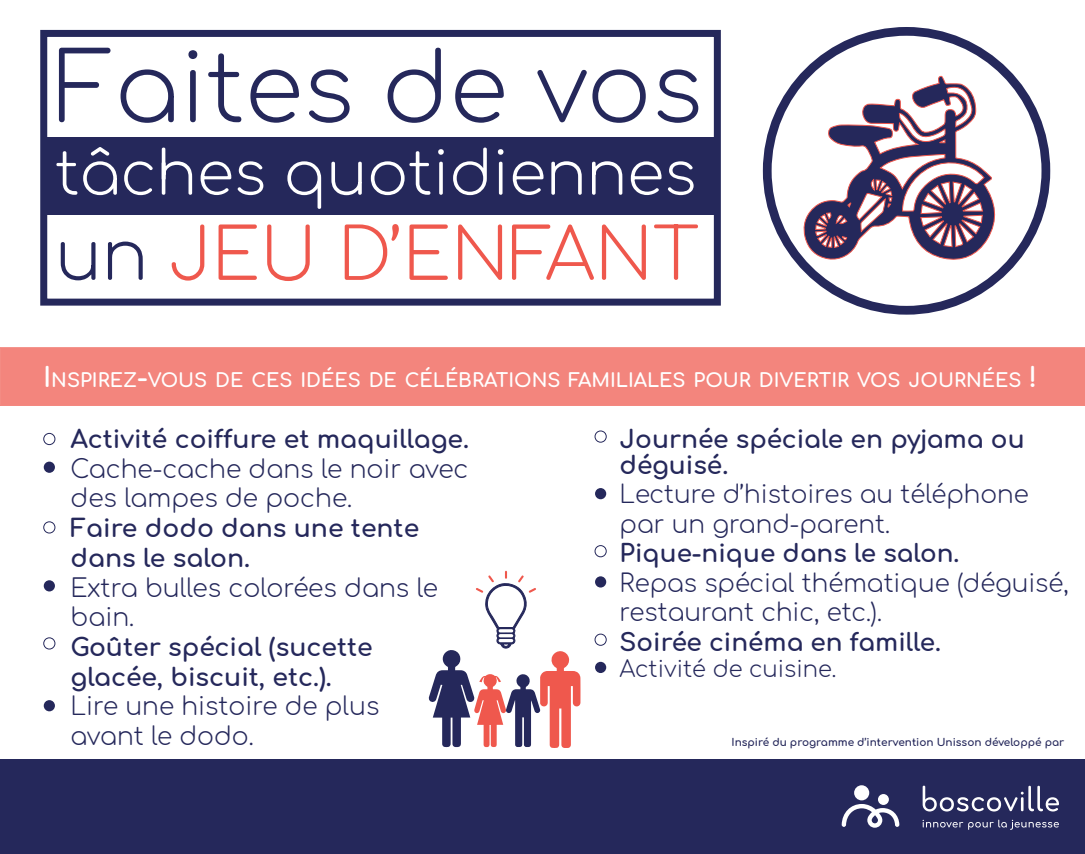
<style>
.page{position:relative;width:1085px;height:854px;background:#fff}
.page>*{position:absolute;margin:0;border:0;box-sizing:border-box;transform-origin:0 0}
.t1{font:300 95.38px "Comfortaa";color:#25285b}
.t2{font:300 70.88px "Comfortaa";color:#ef584d}
.t3{font:300 60.38px "Comfortaa";color:#fff}
.t4{font:700 24.76px/26.2px "Comfortaa";color:#25285b}
.t5{font:300 24.68px/29.7px "Comfortaa";color:#25285b}
.t6{font:700 24.68px/29.7px "Comfortaa";color:#25285b}
.t7{font:300 24.5px/29.4px "Comfortaa";color:#25285b}
.t8{font:700 24.5px "Comfortaa";color:#25285b}
.t9{font:300 22.4px "Comfortaa";color:#25285b}
.t10{font:700 18.99px "Comfortaa";color:#fff}
.t11{font:700 10.5px "Comfortaa";color:#25285b}
.s1{font-size:69.12px;color:#25285b}
.s2{font-size:27.12px}
</style>
<div class="page">
<div style="left:46px;top:137px;width:671px;height:78px;background:#25285b"></div>
<div style="left:40px;top:30px;width:681px;height:275px;border:7px solid #25285b"></div>
<svg style="left:802px;top:27px;width:196px;height:235px"></svg>
<div style="left:763px;top:27px;width:287px;height:287px;border:9px solid #25285b;border-radius:50%"></div>
<div style="left:44px;top:580px;width:11px;height:11px;background:#25285b;border-radius:50%"></div>
<div style="left:43px;top:433px;width:12px;height:12px;border:1px solid #25285b;border-radius:50%"></div>
<div style="left:43px;top:521px;width:12px;height:12px;border:1px solid #25285b;border-radius:50%"></div>
<div style="left:44px;top:461px;width:11px;height:11px;background:#25285b;border-radius:50%"></div>
<div style="left:0;top:347px;width:1085px;height:59px;background:#f3857d"></div>
<div style="left:595px;top:576px;width:11px;height:11px;background:#25285b;border-radius:50%"></div>
<div style="left:595px;top:430px;width:12px;height:12px;border:1px solid #25285b;border-radius:50%"></div>
<div style="left:595px;top:545px;width:12px;height:12px;border:1px solid #25285b;border-radius:50%"></div>
<div style="left:595px;top:488px;width:11px;height:11px;background:#25285b;border-radius:50%"></div>
<div style="left:595px;top:633px;width:12px;height:12px;border:1px solid #25285b;border-radius:50%"></div>
<div style="left:595px;top:661px;width:11px;height:11px;background:#25285b;border-radius:50%"></div>
<div style="left:43px;top:637px;width:12px;height:12px;border:1px solid #25285b;border-radius:50%"></div>
<div style="left:44px;top:699px;width:11px;height:12px;background:#25285b;border-radius:50%"></div>
<div style="left:0;top:759px;width:1085px;height:94px;background:#25285b"></div>
<svg style="left:923px;top:819px;width:136px;height:10px"></svg>
<svg style="left:923px;top:785px;width:136px;height:26px"></svg>
<div style="left:854px;top:785px;width:15px;height:15px;background:#fff;border-radius:50%"></div>
<div style="left:878px;top:793px;width:11px;height:11px;background:#fff;border-radius:50%"></div>
<svg style="left:842px;top:803px;width:57px;height:24px"></svg>
<svg style="left:429px;top:570px;width:151px;height:177px"></svg>
<h1 class="t1" style="left:55px;top:2px;width:649px">Faites de vos</h1>
<h3 class="t3" style="left:55px;top:118px;width:643px">tâches quotidiennes</h3>
<h2 class="t2" style="left:55px;top:190px;width:645px"><span class="s1">un</span> JEU D’ENFANT</h2>
<p class="t10" style="left:43px;top:363px;width:996px"><span class="s2">I</span>NSPIREZ<span class="s2">-</span>VOUS DE CES IDÉES DE CÉLÉBRATIONS FAMILIALES POUR DIVERTIR VOS JOURNÉES <span class="s2">!</span></p>
<p class="t4" style="left:620px;top:422px;width:407px">Journée spéciale en pyjama ou déguisé.</p>
<p class="t7" style="left:620px;top:476px;width:411px">Lecture d’histoires au téléphone par un grand-parent.</p>
<p class="t8" style="left:620px;top:531px;width:341px">Pique-nique dans le salon.</p>
<p class="t7" style="left:620px;top:565px;width:451px">Repas spécial thématique (déguisé, restaurant chic, etc.).</p>
<p class="t8" style="left:620px;top:619px;width:323px">Soirée cinéma en famille.</p>
<p class="t9" style="left:620px;top:649px;width:218px">Activité de cuisine.</p>
<p class="t6" style="left:71px;top:421px;width:400px">Activité coiffure et maquillage.</p>
<p class="t5" style="left:71px;top:450px;width:399px">Cache-cache dans le noir avec des lampes de poche.</p>
<p class="t6" style="left:71px;top:510px;width:350px">Faire dodo dans une tente dans le salon.</p>
<p class="t5" style="left:71px;top:569px;width:369px">Extra bulles colorées dans le bain.</p>
<p class="t6" style="left:71px;top:628px;width:304px">Goûter spécial (sucette glacée, biscuit, etc.).</p>
<p class="t5" style="left:71px;top:688px;width:310px">Lire une histoire de plus avant le dodo.</p>
<p class="t11" style="left:731px;top:732px;width:334px">Inspiré du programme d’intervention Unisson développé par</p>
</div>
